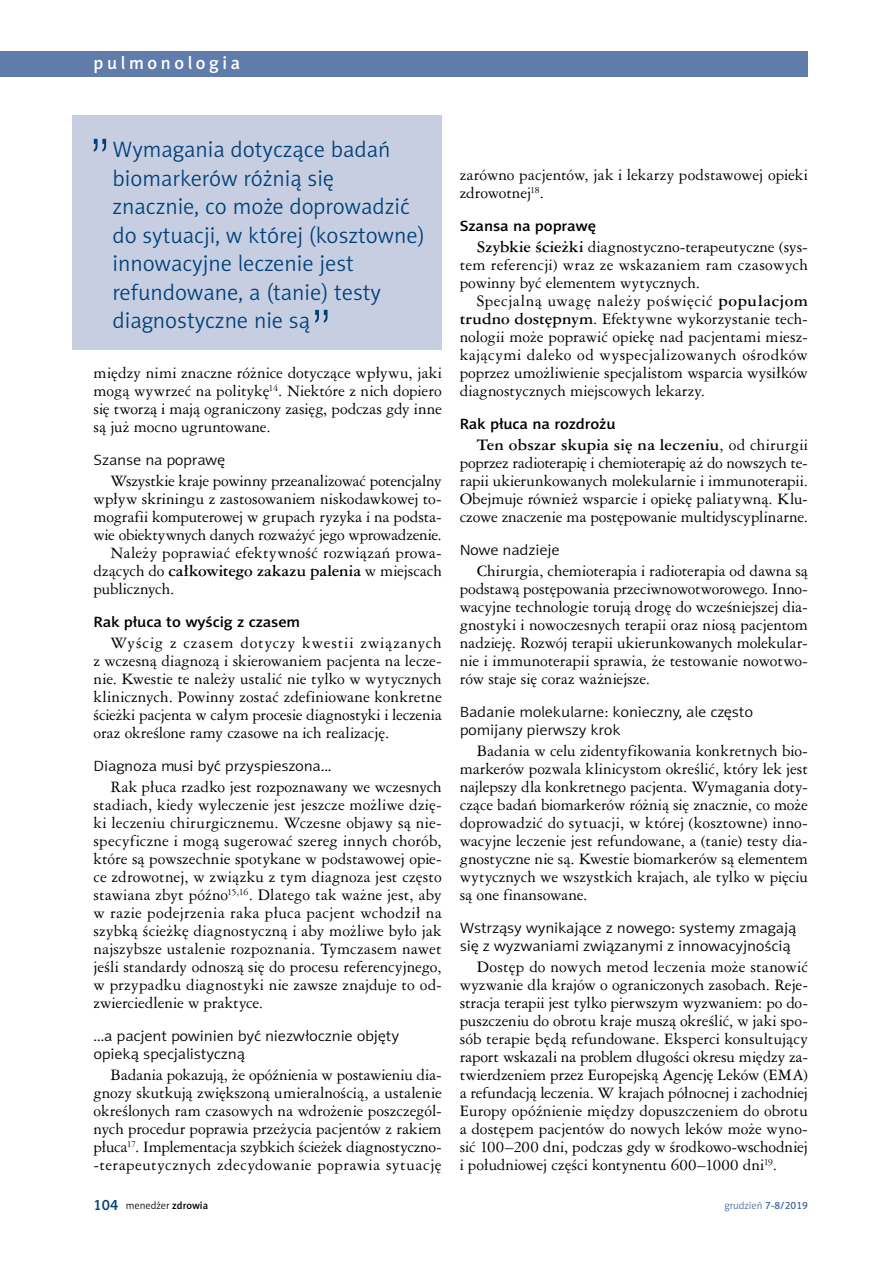
<style>
.page{position:relative;width:893px;height:1263px;background:#fff}
.page>*{position:absolute;margin:0;border:0;box-sizing:border-box;transform-origin:0 0}
.t1{font:52.5px "Swis 721 Lt PL";color:#004177}
.t2{font:22.5px/28.5px "Naomi Sans EFN Light";color:#004177}
.t3{font:18px "Naomi Sans EFN Medium";letter-spacing:.2em;color:#fff}
.t4{font:15px/18px "Ameri Garmnd PL";color:#000;text-align:justify}
.t5{font:15px/18px "Naomi Sans EFN Light";letter-spacing:-.01em;color:#000;scale:1.1 1}
.t6{font:15px "Naomi Sans EFN Medium";letter-spacing:-.01em;color:#000;scale:1.1 1}
.t7{font:15px "Ameri Garmnd PL";letter-spacing:-.02em;color:#000}
.t8{font:700 15px "Ameri Garmnd PL";letter-spacing:-.005em;color:#000}
.t9{font:10.5px "Naomi Sans EFN Light";color:#000}
.t10{font:10.5px "Naomi Sans EFN Light";color:#456b9c}
.s1{font-weight:400}
.s2{font-weight:700}
.s3{font-family:"Naomi Sans EFN Medium";font-size:15px;color:#004177}
.s4{font-family:"Naomi Sans EFN Medium"}
</style>
<div class="page">
<div style="left:0;top:51px;width:808px;height:26px;background:#607caa"></div>
<div style="left:72px;top:115px;width:370px;height:234px;background:#c7cee2"></div>
<p class="t3" style="left:94px;top:52px;width:148px">pulmonologia</p>
<h1 class="t1" style="left:89px;top:125px;width:24px">”</h1>
<h2 class="t2" style="left:112px;top:135px;width:314px">Wymagania dotyczące badań biomarkerów różnią się znacznie, co może doprowadzić do sytuacji, w której (kosztowne) innowacyjne leczenie jest refundowane, a (tanie) testy diagnostyczne nie są</h2>
<h1 class="t1" style="left:310px;top:296px;width:24px">”</h1>
<p class="t4" style="left:94px;top:363px;width:350px">między nimi znaczne różnice dotyczące wpływu, jaki mogą wywrzeć na politykę<sup>14</sup>. Niektóre z nich dopiero się tworzą i mają ograniczony zasięg, podczas gdy inne są już mocno ugruntowane.</p>
<p class="t5" style="left:94px;top:451px;width:121px">Szanse na poprawę</p>
<p class="t4" style="left:111px;top:471px;width:333px">Wszystkie kraje powinny przeanalizować potencjalny</p>
<p class="t4" style="left:94px;top:489px;width:350px">wpływ skriningu z zastosowaniem niskodawkowej to-</p>
<p class="t4" style="left:94px;top:507px;width:350px">mografii komputerowej w grupach ryzyka i na podsta-</p>
<p class="t7" style="left:94px;top:525px;width:350px">wie obiektywnych danych rozważyć jego wprowadzenie.</p>
<p class="t4" style="left:111px;top:543px;width:333px">Należy poprawiać efektywność rozwiązań prowa-</p>
<p class="t8" style="left:94px;top:560px;width:350px"><span class="s1">dzących do</span> całkowitego zakazu palenia <span class="s1">w miejscach</span></p>
<p class="t4" style="left:94px;top:579px;width:82px">publicznych.</p>
<p class="t6" style="left:94px;top:613px;width:189px">Rak płuca to wyścig z czasem</p>
<p class="t4" style="left:94px;top:633px;width:350px;text-indent:17px">Wyścig z czasem dotyczy kwestii związanych z wczesną diagnozą i skierowaniem pacjenta na lecze&shy;nie. Kwestie te należy ustalić nie tylko w wytycznych klinicznych. Powinny zostać zdefiniowane konkretne ścieżki pacjenta w całym procesie diagnostyki i leczenia oraz określone ramy czasowe na ich realizację.</p>
<p class="t5" style="left:94px;top:757px;width:218px">Diagnoza musi być przyspieszona...</p>
<p class="t4" style="left:94px;top:777px;width:350px;text-indent:17px">Rak płuca rzadko jest rozpoznawany we wczesnych stadiach, kiedy wyleczenie jest jeszcze możliwe dzię&shy;ki leczeniu chirurgicznemu. Wczesne objawy są nie&shy;specyficzne i mogą sugerować szereg innych chorób, które są powszechnie spotykane w podstawowej opie&shy;ce zdrowotnej, w związku z tym diagnoza jest często stawiana zbyt późno<sup>15,16</sup>. Dlatego tak ważne jest, aby w razie podejrzenia raka płuca pacjent wchodził na szybką ścieżkę diagnostyczną i aby możliwe było jak najszybsze ustalenie rozpoznania. Tymczasem nawet jeśli standardy odnoszą się do procesu referencyjnego, w przypadku diagnostyki nie zawsze znajduje to od&shy;zwierciedlenie w praktyce.</p>
<p class="t5" style="left:94px;top:1027px;width:279px">…a pacjent powinien być niezwłocznie objęty opieką specjalistyczną</p>
<p class="t4" style="left:94px;top:1065px;width:350px;text-indent:17px">Badania pokazują, że opóźnienia w postawieniu dia&shy;gnozy skutkują zwiększoną umieralnością, a ustalenie określonych ram czasowych na wdrożenie poszczegól&shy;nych procedur poprawia przeżycia pacjentów z rakiem płuca<sup>17</sup>. Implementacja szybkich ścieżek diagnostyczno--terapeutycznych zdecydowanie poprawia sytuację</p>
<p class="t4" style="left:460px;top:165px;width:350px">zarówno pacjentów, jak i lekarzy podstawowej opieki zdrowotnej<sup>18</sup>.</p>
<p class="t6" style="left:460px;top:217px;width:126px">Szansa na poprawę</p>
<p class="t4" style="left:460px;top:237px;width:350px;text-indent:17px"><span class="s2">Szybkie ścieżki</span> diagnostyczno-terapeutyczne (sys&shy;tem referencji) wraz ze wskazaniem ram czasowych powinny być elementem wytycznych.</p>
<p class="t4" style="left:460px;top:291px;width:350px;text-indent:17px">Specjalną uwagę należy poświęcić <span class="s2">populacjom trudno dostępnym</span>. Efektywne wykorzystanie tech&shy;nologii może poprawić opiekę nad pacjentami miesz&shy;kającymi daleko od wyspecjalizowanych ośrodków poprzez umożliwienie specjalistom wsparcia wysiłków diagnostycznych miejscowych lekarzy.</p>
<p class="t6" style="left:460px;top:415px;width:143px">Rak płuca na rozdrożu</p>
<p class="t4" style="left:460px;top:435px;width:350px;text-indent:17px"><span class="s2">Ten obszar skupia się na leczeniu</span>, od chirurgii poprzez radioterapię i chemioterapię aż do nowszych te&shy;rapii ukierunkowanych molekularnie i immunoterapii.<br>Obejmuje również wsparcie i opiekę paliatywną. Klu&shy;czowe znaczenie ma postępowanie multidyscyplinarne.</p>
<p class="t5" style="left:460px;top:541px;width:92px">Nowe nadzieje</p>
<p class="t4" style="left:460px;top:561px;width:350px;text-indent:17px">Chirurgia, chemioterapia i radioterapia od dawna są podstawą postępowania przeciwnowotworowego. Inno&shy;wacyjne technologie torują drogę do wcześniejszej dia&shy;gnostyki i nowoczesnych terapii oraz niosą pacjentom nadzieję. Rozwój terapii ukierunkowanych molekular&shy;nie i immunoterapii sprawia, że testowanie nowotwo&shy;rów staje się coraz ważniejsze.</p>
<p class="t5" style="left:460px;top:703px;width:268px">Badanie molekularne: konieczny, ale często pomijany pierwszy krok</p>
<p class="t4" style="left:460px;top:741px;width:350px;text-indent:17px">Badania w celu zidentyfikowania konkretnych bio&shy;markerów pozwala klinicystom określić, który lek jest najlepszy dla konkretnego pacjenta. Wymagania doty&shy;czące badań biomarkerów różnią się znacznie, co może doprowadzić do sytuacji, w której (kosztowne) inno&shy;wacyjne leczenie jest refundowane, a (tanie) testy dia&shy;gnostyczne nie są. Kwestie biomarkerów są elementem wytycznych we wszystkich krajach, ale tylko w pięciu są one finansowane.</p>
<p class="t5" style="left:460px;top:919px;width:308px">Wstrząsy wynikające z nowego: systemy zmagają się z wyzwaniami związanymi z innowacyjnością</p>
<p class="t4" style="left:460px;top:957px;width:350px;text-indent:17px">Dostęp do nowych metod leczenia może stanowić wyzwanie dla krajów o ograniczonych zasobach. Reje&shy;stracja terapii jest tylko pierwszym wyzwaniem: po do&shy;puszczeniu do obrotu kraje muszą określić, w jaki spo&shy;sób terapie będą refundowane. Eksperci konsultujący raport wskazali na problem długości okresu między za&shy;twierdzeniem przez Europejską Agencję Leków (EMA) a refundacją leczenia. W krajach północnej i zachodniej Europy opóźnienie między dopuszczeniem do obrotu a dostępem pacjentów do nowych leków może wyno&shy;sić 100–200 dni, podczas gdy w środkowo-wschodniej i południowej części kontynentu 600–1000 dni<sup>19</sup>.</p>
<p class="t9" style="left:94px;top:1199px;width:116px"><span class="s3">104</span> menedżer <span class="s4">zdrowia</span></p>
<p class="t10" style="left:724px;top:1199px;width:85px">grudzień <span class="s4">7-8/2019</span></p>
</div>
